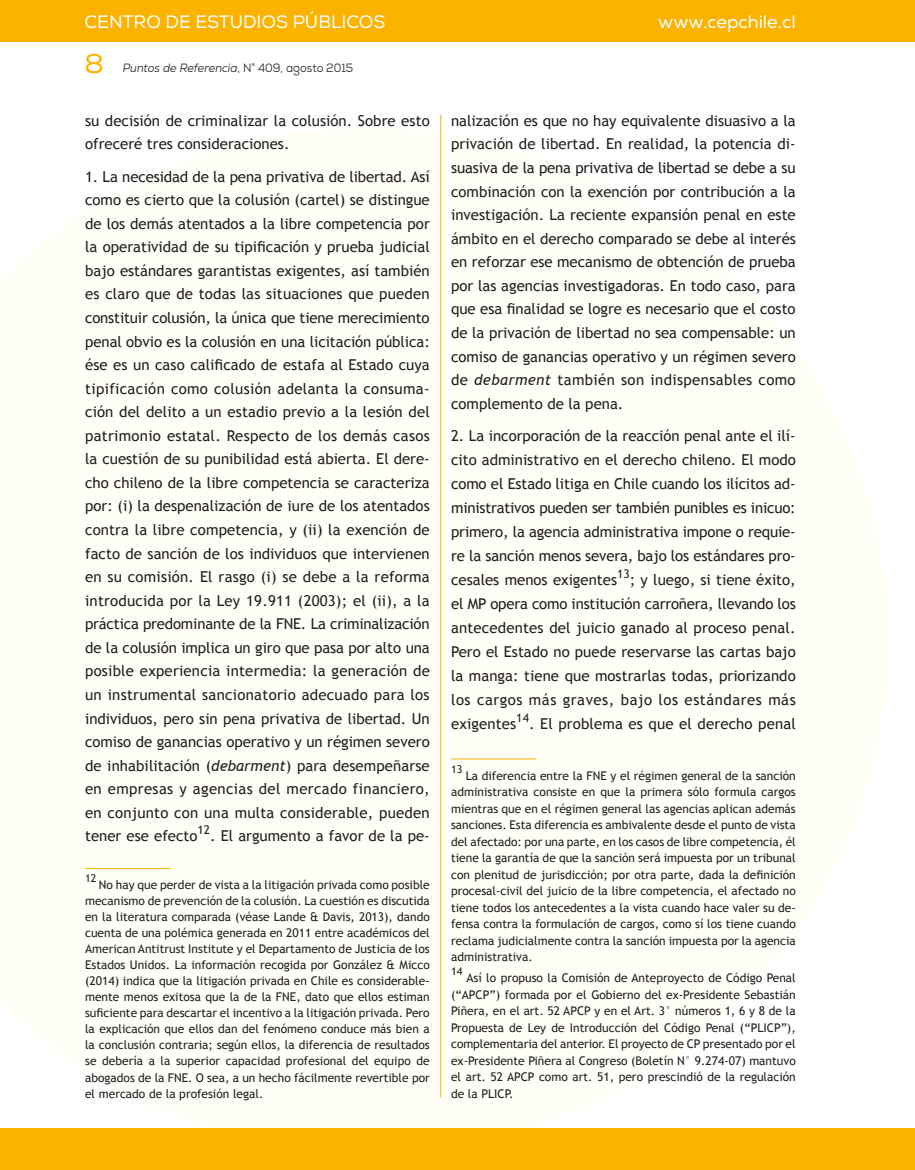
<style>
.page{position:relative;width:915px;height:1170px;background:#fff}
.page>*{position:absolute;margin:0;border:0;box-sizing:border-box;transform-origin:0 0}
.t1{font:27px "Nexa";color:#fbb300}
.t2{font:18px "Nexa";color:#fff}
.t3{font:15px/23.5px "Trebuchet MS";letter-spacing:.005em;color:#231f20;text-align:justify}
.t4{font:12px/16.5px "Trebuchet MS";color:#231f20;text-align:justify}
.t5{font:italic 12px "Nexa";color:#231f20;scale:.93 1}
.t6{font:10.8px "Trebuchet MS";color:#231f20}
.s1{font-style:normal}
.s2{font-style:italic}
</style>
<div class="page">
<div style="left:0;top:0;width:914px;height:41px;background:#fbb300"></div>
<hr style="left:440px;top:115px;width:1px;height:982px;background:#fbb300">
<div style="left:0;top:1128px;width:914px;height:41px;background:#fbb300"></div>
<hr style="left:85px;top:868px;width:85px;height:1px;background:#fbb300">
<hr style="left:451px;top:758px;width:85px;height:1px;background:#fbb300">
<p class="t2" style="left:84px;top:11px;width:302px">CENTRO DE ESTUDIOS PÚBLICOS</p>
<p class="t5" style="left:123px;top:60px;width:249px">Puntos de Referencia<span class="s1">, N° 409, agosto 2015</span></p>
<h1 class="t1" style="left:84px;top:47px;width:21px">8</h1>
<p class="t3" style="left:85px;top:109px;width:346px">su decisión de criminalizar la colusión. Sobre esto ofreceré tres consideraciones.</p>
<p class="t3" style="left:85px;top:165px;width:346px">1. La necesidad de la pena privativa de libertad. Así como es cierto que la colusión (cartel) se distingue de los demás atentados a la libre competencia por la operatividad de su tipificación y prueba judicial bajo estándares garantistas exigentes, así también es claro que de todas las situaciones que pueden constituir colusión, la única que tiene merecimiento penal obvio es la colusión en una licitación pública: ése es un caso calificado de estafa al Estado cuya tipificación como colusión adelanta la consuma&shy;ción del delito a un estadio previo a la lesión del patrimonio estatal. Respecto de los demás casos la cuestión de su punibilidad está abierta. El dere&shy;cho chileno de la libre competencia se caracteriza por: (i) la despenalización de iure de los atentados contra la libre competencia, y (ii) la exención de facto de sanción de los individuos que intervienen en su comisión. El rasgo (i) se debe a la reforma introducida por la Ley 19.911 (2003); el (ii), a la práctica predominante de la FNE. La criminalización de la colusión implica un giro que pasa por alto una posible experiencia intermedia: la generación de un instrumental sancionatorio adecuado para los individuos, pero sin pena privativa de libertad. Un comiso de ganancias operativo y un régimen severo de inhabilitación (<span class="s2">debarment</span>) para desempeñarse en empresas y agencias del mercado financiero, en conjunto con una multa considerable, pueden tener ese efecto</p>
<p class="t4" style="left:197px;top:821px;width:14px">12</p>
<p class="t3" style="left:210px;top:824px;width:221px">. El argumento a favor de la pe-</p>
<p class="t6" style="left:85px;top:871px;width:13px">12</p>
<p class="t4" style="left:85px;top:876px;width:346px;line-height:16px;text-indent:14px">No hay que perder de vista a la litigación privada como posible mecanismo de prevención de la colusión. La cuestión es discutida en la literatura comparada (véase Lande &amp; Davis, 2013), dando cuenta de una polémica generada en 2011 entre académicos del American Antitrust Institute y el Departamento de Justicia de los Estados Unidos. La información recogida por González &amp; Micco (2014) indica que la litigación privada en Chile es considerable&shy;mente menos exitosa que la de la FNE, dato que ellos estiman suficiente para descartar el incentivo a la litigación privada. Pero la explicación que ellos dan del fenómeno conduce más bien a la conclusión contraria; según ellos, la diferencia de resultados se debería a la superior capacidad profesional del equipo de abogados de la FNE. O sea, a un hecho fácilmente revertible por el mercado de la profesión legal.</p>
<p class="t2" style="left:658px;top:11px;width:139px">www.cepchile.cl</p>
<p class="t3" style="left:451px;top:109px;width:346px">nalización es que no hay equivalente disuasivo a la privación de libertad. En realidad, la potencia di&shy;suasiva de la pena privativa de libertad se debe a su combinación con la exención por contribución a la investigación. La reciente expansión penal en este ámbito en el derecho comparado se debe al interés en reforzar ese mecanismo de obtención de prueba por las agencias investigadoras. En todo caso, para que esa finalidad se logre es necesario que el costo de la privación de libertad no sea compensable: un comiso de ganancias operativo y un régimen severo de <span class="s2">debarment</span> también son indispensables como complemento de la pena.</p>
<p class="t3" style="left:451px;top:424px;width:346px;line-height:24px">2. La incorporación de la reacción penal ante el ilí&shy;cito administrativo en el derecho chileno. El modo como el Estado litiga en Chile cuando los ilícitos ad&shy;ministrativos pueden ser también punibles es inicuo: primero, la agencia administrativa impone o requie&shy;re la sanción menos severa, bajo los estándares pro&shy;cesales menos exigentes</p>
<p class="t4" style="left:617px;top:565px;width:14px">13</p>
<p class="t3" style="left:451px;top:568px;width:346px;line-height:24px;text-indent:178px">; y luego, si tiene éxito, el MP opera como institución carroñera, llevando los antecedentes del juicio ganado al proceso penal.<br>Pero el Estado no puede reservarse las cartas bajo la manga: tiene que mostrarlas todas, priorizando los cargos más graves, bajo los estándares más exigentes</p>
<p class="t4" style="left:516px;top:709px;width:14px">14</p>
<p class="t3" style="left:529px;top:712px;width:268px">. El problema es que el derecho penal</p>
<p class="t6" style="left:451px;top:762px;width:13px">13</p>
<p class="t4" style="left:451px;top:767px;width:346px;text-indent:15px">La diferencia entre la FNE y el régimen general de la sanción administrativa consiste en que la primera sólo formula cargos mientras que en el régimen general las agencias aplican además sanciones. Esta diferencia es ambivalente desde el punto de vista del afectado: por una parte, en los casos de libre competencia, él tiene la garantía de que la sanción será impuesta por un tribunal con plenitud de jurisdicción; por otra parte, dada la definición procesal-civil del juicio de la libre competencia, el afectado no tiene todos los antecedentes a la vista cuando hace valer su de&shy;fensa contra la formulación de cargos, como sí los tiene cuando reclama judicialmente contra la sanción impuesta por la agencia administrativa.</p>
<p class="t6" style="left:451px;top:965px;width:13px">14</p>
<p class="t4" style="left:451px;top:969px;width:346px;text-indent:15px">Así lo propuso la Comisión de Anteproyecto de Código Penal (“APCP”) formada por el Gobierno del ex-Presidente Sebastián Piñera, en el art. 52 APCP y en el Art. 3° números 1, 6 y 8 de la Propuesta de Ley de Introducción del Código Penal (“PLICP”), complementaria del anterior. El proyecto de CP presentado por el ex-Presidente Piñera al Congreso (Boletín N° 9.274-07) mantuvo el art. 52 APCP como art. 51, pero prescindió de la regulación de la PLICP.</p>
</div>
